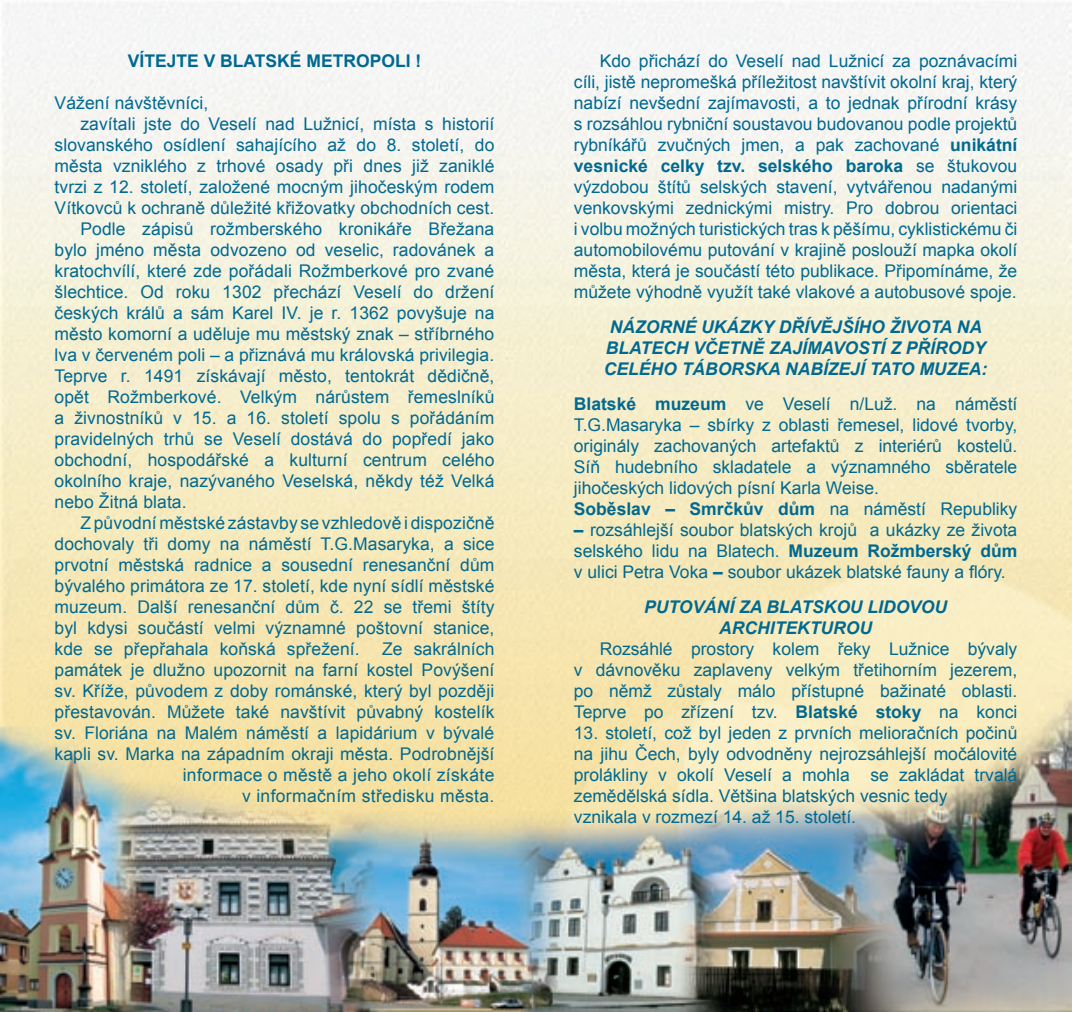
<style>
.page{position:relative;width:1072px;height:1012px;background:#fff}
.page>*{position:absolute;margin:0;border:0;box-sizing:border-box;transform-origin:0 0}
.Normální{font:17.5px/21px "Arial";letter-spacing:.005em;color:#006991;text-align:justify}
.Základní_text{font:17.5px/21px "Arial";color:#006991;text-align:justify}
.Normální-2{font:italic 700 17.5px/21px "Arial";color:#006991;text-align:center}
.Normální-3{font:700 17.5px "Arial";color:#006991}
.Nadpis_1{font:italic 700 17.5px/21px "Arial";color:#006991;text-align:center}
.s1{font-weight:700}
.s2{font-weight:400}
</style>
<div class="page">
<img style="left:0;top:1px;width:1071px;height:1011px">
<p class="Normální-3" style="left:128px;top:50px;width:295px">VÍTEJTE V BLATSKÉ METROPOLI !</p>
<p class="Normální" style="left:55px;top:93px;width:155px">Vážení návštěvníci,</p>
<p class="Normální" style="left:80px;top:114px;width:415px">zavítali jste do Veselí nad Lužnicí, místa s historií</p>
<p class="Normální" style="left:55px;top:135px;width:441px">slovanského osídlení sahajícího až do 8. století, do města vzniklého z trhové osady při dnes již zaniklé tvrzi z 12. století, založené mocným jihočeským rodem Vítkovců k ochraně důležité křižovatky obchodních cest.</p>
<p class="Normální" style="left:80px;top:219px;width:415px">Podle zápisů rožmberského kronikáře Břežana</p>
<p class="Normální" style="left:55px;top:240px;width:441px">bylo jméno města odvozeno od veselic, radovánek a kratochvílí, které zde pořádali Rožmberkové pro zvané šlechtice. Od roku 1302 přechází Veselí do držení českých králů a sám Karel IV. je r. 1362 povyšuje na město komorní a uděluje mu městský znak – stříbrného lva v červeném poli – a přiznává mu královská privilegia.<br>Teprve r. 1491 získávají město, tentokrát dědičně, opět Rožmberkové. Velkým nárůstem řemeslníků a živnostníků v 15. a 16. století spolu s pořádáním pravidelných trhů se Veselí dostává do popředí jako obchodní, hospodářské a kulturní centrum celého okolního kraje, nazývaného Veselská, někdy též Velká nebo Žitná blata.</p>
<p class="Normální" style="left:80px;top:513px;width:415px">Z původní městské zástavby se vzhledově i dispozičně</p>
<p class="Normální" style="left:55px;top:534px;width:441px">dochovaly tři domy na náměstí T.G.Masaryka, a sice prvotní městská radnice a sousední renesanční dům bývalého primátora ze 17. století, kde nyní sídlí městské muzeum. Další renesanční dům č. 22 se třemi štíty byl kdysi součástí velmi významné poštovní stanice, kde se přepřahala koňská spřežení.</p>
<p class="Normální" style="left:55px;top:639px;width:441px;text-align:right">Ze sakrálních<br>památek je dlužno upozornit na farní kostel Povýšení sv. Kříže, původem z doby románské, který byl později přestavován. Můžete také navštívit půvabný kostelík sv. Floriána na Malém náměstí a lapidárium v bývalé kapli sv. Marka na západním okraji města. Podrobnější informace o městě a jeho okolí získáte</p>
<p class="Normální" style="left:242px;top:786px;width:254px">v informačním středisku města.</p>
<p class="Normální" style="left:599px;top:51px;width:419px">Kdo přichází do Veselí nad Lužnicí za poznávacími</p>
<p class="Normální" style="left:574px;top:72px;width:445px">cíli, jistě nepromešká příležitost navštívit okolní kraj, který nabízí nevšední zajímavosti, a to jednak přírodní krásy s rozsáhlou rybniční soustavou budovanou podle projektů rybníkářů zvučných jmen, a pak zachované <span class="s1">unikátní vesnické celky tzv. selského baroka</span> se štukovou výzdobou štítů selských stavení, vytvářenou nadanými venkovskými zednickými mistry. Pro dobrou orientaci</p>
<p class="Normální" style="left:574px;top:219px;width:445px">i volbu možných turistických tras k pěšímu, cyklistickému či automobilovému putování v krajině poslouží mapka okolí města, která je součástí této publikace. Připomínáme, že můžete výhodně využít také vlakové a autobusové spoje.</p>
<p class="Normální-2" style="left:604px;top:317px;width:385px">NÁZORNÉ UKÁZKY DŘÍVĚJŠÍHO ŽIVOTA NA<br>BLATECH VČETNĚ ZAJÍMAVOSTÍ Z PŘÍRODY<br>CELÉHO TÁBORSKA NABÍZEJÍ TATO MUZEA:</p>
<p class="Normální" style="left:574px;top:394px;width:445px"><span class="s1">Blatské muzeum</span> ve Veselí n/Luž. na náměstí T.G.Masaryka – sbírky z oblasti řemesel, lidové tvorby, originály zachovaných artefaktů z interiérů kostelů.<br>Síň hudebního skladatele a významného sběratele jihočeských lidových písní Karla Weise.</p>
<p class="Normální-3" style="left:574px;top:498px;width:445px">Soběslav – Smrčkův dům <span class="s2">na náměstí Republiky</span></p>
<p class="Normální" style="left:574px;top:520px;width:445px"><span class="s1">–</span> rozsáhlejší soubor blatských krojů a ukázky ze života selského lidu na Blatech. <span class="s1">Muzeum Rožmberský dům</span></p>
<p class="Normální" style="left:574px;top:562px;width:433px">v ulici Petra Voka <span class="s1">–</span> soubor ukázek blatské fauny a flóry.</p>
<p class="Nadpis_1" style="left:644px;top:597px;width:305px">PUTOVÁNÍ ZA BLATSKOU LIDOVOU<br>ARCHITEKTUROU</p>
<p class="Základní_text" style="left:599px;top:639px;width:419px">Rozsáhlé prostory kolem řeky Lužnice bývaly</p>
<p class="Základní_text" style="left:574px;top:660px;width:445px">v dávnověku zaplaveny velkým třetihorním jezerem, po němž zůstaly málo přístupné bažinaté oblasti.<br>Teprve po zřízení tzv. <span class="s1">Blatské stoky</span> na konci</p>
<p class="Základní_text" style="left:574px;top:723px;width:445px">13. století, což byl jeden z prvních melioračních počinů na jihu Čech, byly odvodněny nejrozsáhlejší močálovité prolákliny v okolí Veselí a mohla se zakládat trvalá</p>
<p class="Základní_text" style="left:574px;top:786px;width:375px">zemědělská sídla. Většina blatských vesnic tedy</p>
<p class="Základní_text" style="left:574px;top:807px;width:284px">vznikala v rozmezí 14. až 15. století.</p>
</div>
